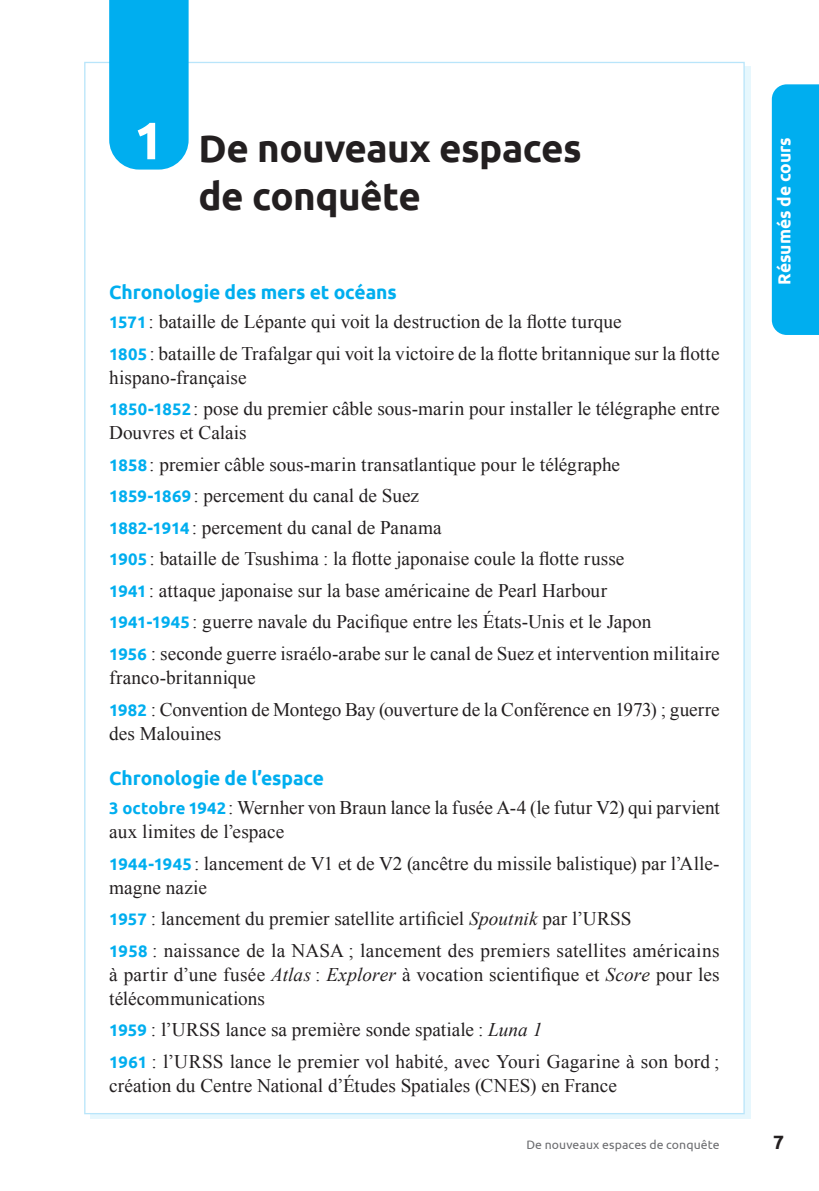
<style>
.page{position:relative;width:819px;height:1191px;background:#fff}
.page>*{position:absolute;margin:0;border:0;box-sizing:border-box;transform-origin:0 0}
.t1{font:700 38.5px/48.1px "Ubuntu";letter-spacing:-.015em;color:#231f20}
.t2{font:19.25px/31.5px "Times New Roman";color:#231f20}
.t3{font:700 19.25px "Ubuntu";letter-spacing:-.005em;color:#00aeef}
.t4{font:700 19.25px "Ubuntu";color:#231f20}
.t5{font:700 17.5px "Ubuntu";letter-spacing:-.005em;color:#fff}
.t6{font:12.25px "Ubuntu";letter-spacing:.01em;color:#6c6d70}
.s1{font-size:52.5px;color:#fff}
.s2{font-family:"Ubuntu";font-weight:700;font-size:16.62px;color:#00aeef}
.s3{font-style:italic}
</style>
<div class="page">
<div style="left:84px;top:62px;width:660px;height:1052px;background:#fff;border:1px solid #b9e5fa"></div>
<svg style="left:771px;top:84px;width:48px;height:251px;background:#0fb2ef"></svg>
<div style="left:109px;top:0;width:80px;height:170px;background:#00aeef"></div>
<h1 class="t1" style="left:198px;top:123px;width:384px;text-indent:-65px"><span class="s1">1</span> De nouveaux espaces de conquête</h1>
<p class="t3" style="left:109px;top:280px;width:289px">Chronologie des mers et océans</p>
<p class="t2" style="left:109px;top:306px;width:612px"><span class="s2">1571</span>: bataille de Lépante qui voit la destruction de la flotte turque<br><span class="s2">1805</span>: bataille de Trafalgar qui voit la victoire de la flotte britannique sur la flotte</p>
<p class="t2" style="left:109px;top:361px;width:612px">hispano-française<br><span class="s2">1850-1852</span>: pose du premier câble sous-marin pour installer le télégraphe entre</p>
<p class="t2" style="left:109px;top:417px;width:612px">Douvres et Calais<br><span class="s2">1858</span>: premier câble sous-marin transatlantique pour le télégraphe<br><span class="s2">1859-1869</span>: percement du canal de Suez<br><span class="s2">1882-1914</span>: percement du canal de Panama<br><span class="s2">1905</span>: bataille de Tsushima : la flotte japonaise coule la flotte russe<br><span class="s2">1941</span>: attaque japonaise sur la base américaine de Pearl Harbour<br><span class="s2">1941-1945</span>: guerre navale du Pacifique entre les États-Unis et le Japon<br><span class="s2">1956</span> : seconde guerre israélo-arabe sur le canal de Suez et intervention militaire</p>
<p class="t2" style="left:109px;top:661px;width:612px">franco-britannique<br><span class="s2">1982</span> : Convention de Montego Bay (ouverture de la Conférence en 1973) ; guerre</p>
<p class="t2" style="left:109px;top:717px;width:114px">des Malouines</p>
<p class="t3" style="left:109px;top:766px;width:216px">Chronologie de l’espace</p>
<p class="t2" style="left:109px;top:795px;width:612px;line-height:24.2px"><span class="s2">3 octobre 1942</span>: Wernher von Braun lance la fusée A-4 (le futur V2) qui parvient aux limites de l’espace</p>
<p class="t2" style="left:109px;top:850px;width:612px;line-height:24.2px"><span class="s2">1944-1945</span>: lancement de V1 et de V2 (ancêtre du missile balistique) par l’Alle&shy;magne nazie</p>
<p class="t2" style="left:109px;top:902px;width:612px"><span class="s2">1957</span> : lancement du premier satellite artificiel <span class="s3">Spoutnik</span> par l’URSS<br><span class="s2">1958</span> : naissance de la NASA ; lancement des premiers satellites américains</p>
<p class="t2" style="left:109px;top:962px;width:612px;line-height:24.2px">à partir d’une fusée <span class="s3">Atlas</span> : <span class="s3">Explorer</span> à vocation scientifique et <span class="s3">Score</span> pour les télécommunications</p>
<p class="t2" style="left:109px;top:1014px;width:612px"><span class="s2">1959</span> : l’URSS lance sa première sonde spatiale : <span class="s3">Luna 1<br></span><span class="s2">1961</span> : l’URSS lance le premier vol habité, avec Youri Gagarine à son bord ;</p>
<p class="t2" style="left:109px;top:1069px;width:509px">création du Centre National d’Études Spatiales (CNES) en France</p>
<p class="t5" style="left:773px;top:285px;width:149px;rotate:-90deg">Résumés de cours</p>
<p class="t6" style="left:526px;top:1137px;width:195px">De nouveaux espaces de conquête</p>
<p class="t4" style="left:773px;top:1130px;width:12px">7</p>
</div>
